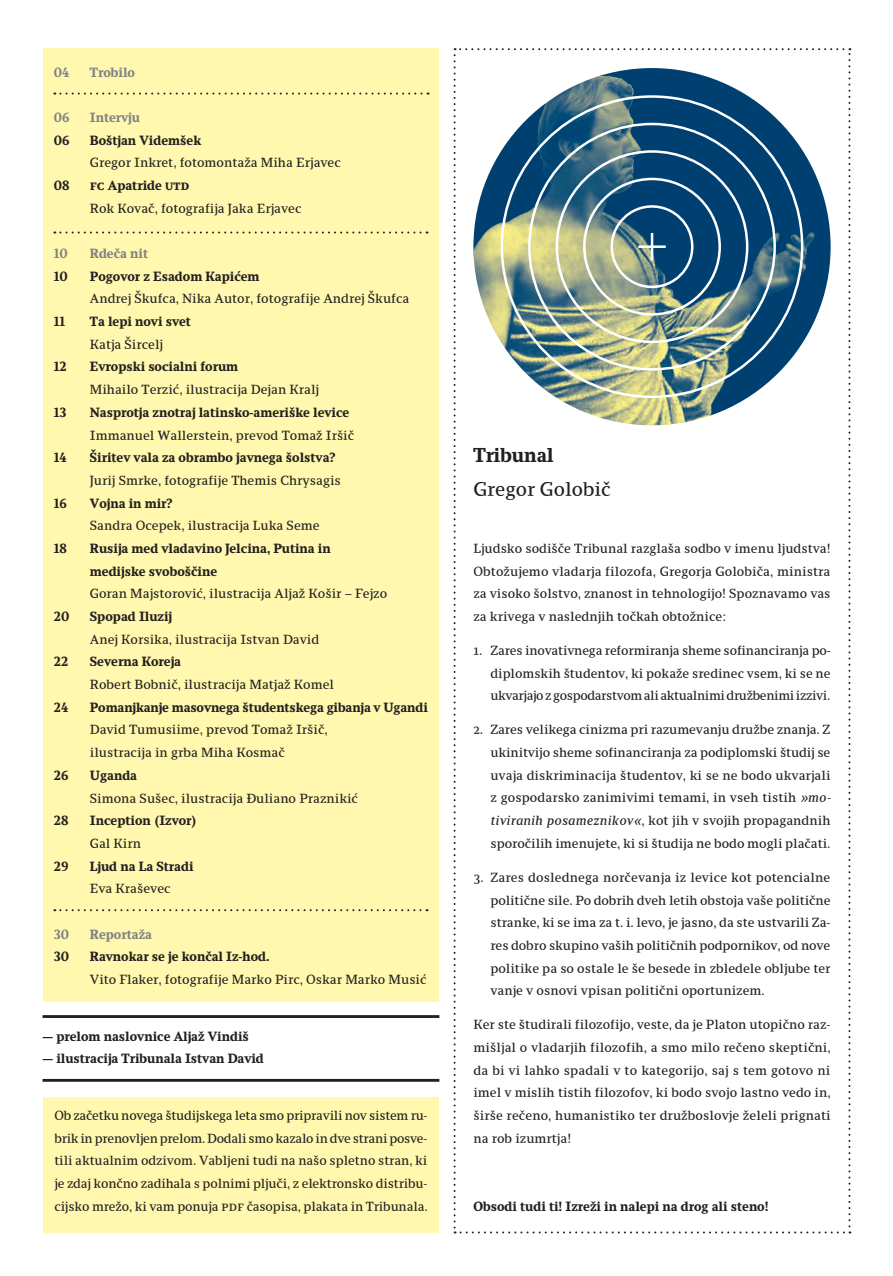
<style>
.page{position:relative;width:893px;height:1276px;background:#fff}
.page>*{position:absolute;margin:0;border:0;box-sizing:border-box;transform-origin:0 0}
.t1{font:500 18px "Tribunal";color:#231f20}
.t2{font:900 18px "Tribunal";color:#231f20}
.t3{font:500 12px/22.7px "Tribunal";color:#231f20;text-align:justify}
.t4{font:900 12px/22.7px "Tribunal";color:#231f20}
.t5{font:900 12px "Tribunal";color:#808285}
.s1{font-style:italic}
</style>
<div class="page">
<svg style="left:454px;top:48px;width:396px;height:1185px"></svg>
<img style="left:473px;top:68px;width:358px;height:357px;border-radius:179px">
<div style="left:611px;top:205px;width:82px;height:83px;border:2px solid #fff;border-radius:50%"></div>
<hr style="left:651px;top:233px;width:2px;height:27px;background:#fff">
<hr style="left:638px;top:245px;width:28px;height:3px;background:#fff">
<div style="left:43px;top:1097px;width:396px;height:136px;background:#fff8ae"></div>
<hr style="left:43px;top:1015px;width:396px;height:3px;background:#231f20">
<hr style="left:43px;top:1079px;width:396px;height:2px;background:#231f20">
<div style="left:43px;top:48px;width:396px;height:953px;background:#fff8ae"></div>
<svg style="left:54px;top:93px;width:375px;height:2px"></svg>
<svg style="left:54px;top:231px;width:374px;height:2px"></svg>
<svg style="left:54px;top:909px;width:374px;height:2px"></svg>
<p class="t5" style="left:54px;top:63px;width:17px">04</p>
<p class="t5" style="left:90px;top:63px;width:47px">Trobilo</p>
<p class="t5" style="left:54px;top:109px;width:17px">06</p>
<p class="t5" style="left:90px;top:109px;width:52px">Intervju</p>
<p class="t4" style="left:54px;top:129px;width:17px">06</p>
<p class="t4" style="left:90px;top:129px;width:113px">Boštjan Videmšek</p>
<p class="t3" style="left:90px;top:152px;width:253px">Gregor Inkret, fotomontaža Miha Erjavec</p>
<p class="t4" style="left:54px;top:174px;width:17px">08</p>
<p class="t4" style="left:90px;top:174px;width:101px">fc Apatride utd</p>
<p class="t3" style="left:90px;top:197px;width:213px">Rok Kovač, fotografija Jaka Erjavec</p>
<p class="t5" style="left:54px;top:245px;width:16px">10</p>
<p class="t5" style="left:90px;top:245px;width:60px">Rdeča nit</p>
<p class="t4" style="left:54px;top:265px;width:16px">10</p>
<p class="t4" style="left:90px;top:265px;width:171px">Pogovor z Esadom Kapićem</p>
<p class="t3" style="left:90px;top:288px;width:321px">Andrej Škufca, Nika Autor, fotografije Andrej Škufca</p>
<p class="t4" style="left:54px;top:310px;width:13px">11</p>
<p class="t4" style="left:90px;top:310px;width:103px">Ta lepi novi svet</p>
<p class="t3" style="left:90px;top:333px;width:75px">Katja Šircelj</p>
<p class="t4" style="left:54px;top:356px;width:14px">12</p>
<p class="t4" style="left:90px;top:356px;width:150px">Evropski socialni forum</p>
<p class="t3" style="left:90px;top:378px;width:231px">Mihailo Terzić, ilustracija Dejan Kralj</p>
<p class="t4" style="left:54px;top:401px;width:14px">13</p>
<p class="t4" style="left:90px;top:401px;width:261px">Nasprotja znotraj latinsko-ameriške levice</p>
<p class="t3" style="left:90px;top:424px;width:266px">Immanuel Wallerstein, prevod Tomaž Iršič</p>
<p class="t4" style="left:54px;top:446px;width:15px">14</p>
<p class="t4" style="left:90px;top:446px;width:247px">Širitev vala za obrambo javnega šolstva?</p>
<p class="t3" style="left:90px;top:469px;width:253px">Jurij Smrke, fotografije Themis Chrysagis</p>
<p class="t4" style="left:54px;top:492px;width:15px">16</p>
<p class="t4" style="left:90px;top:492px;width:84px">Vojna in mir?</p>
<p class="t3" style="left:90px;top:514px;width:231px">Sandra Ocepek, ilustracija Luka Seme</p>
<p class="t4" style="left:54px;top:537px;width:15px">18</p>
<p class="t4" style="left:90px;top:537px;width:242px">Rusija med vladavino Jelcina, Putina in medijske svoboščine</p>
<p class="t3" style="left:90px;top:582px;width:299px">Goran Majstorović, ilustracija Aljaž Košir – Fejzo</p>
<p class="t4" style="left:54px;top:605px;width:17px">20</p>
<p class="t4" style="left:90px;top:605px;width:84px">Spopad Iluzij</p>
<p class="t3" style="left:90px;top:628px;width:231px">Anej Korsika, ilustracija Istvan David</p>
<p class="t4" style="left:54px;top:651px;width:16px">22</p>
<p class="t4" style="left:90px;top:651px;width:93px">Severna Koreja</p>
<p class="t3" style="left:90px;top:673px;width:246px">Robert Bobnič, ilustracija Matjaž Komel</p>
<p class="t4" style="left:54px;top:696px;width:16px">24</p>
<p class="t4" style="left:90px;top:696px;width:339px">Pomanjkanje masovnega študentskega gibanja v Ugandi</p>
<p class="t3" style="left:90px;top:719px;width:239px">David Tumusiime, prevod Tomaž Iršič, ilustracija in grba Miha Kosmač</p>
<p class="t4" style="left:54px;top:764px;width:16px">26</p>
<p class="t4" style="left:90px;top:764px;width:49px">Uganda</p>
<p class="t3" style="left:90px;top:787px;width:270px">Simona Sušec, ilustracija Đuliano Praznikić</p>
<p class="t4" style="left:54px;top:809px;width:16px">28</p>
<p class="t4" style="left:90px;top:809px;width:109px">Inception (Izvor)</p>
<p class="t3" style="left:90px;top:832px;width:53px">Gal Kirn</p>
<p class="t4" style="left:54px;top:855px;width:16px">29</p>
<p class="t4" style="left:90px;top:855px;width:105px">Ljud na La Stradi</p>
<p class="t3" style="left:90px;top:877px;width:82px">Eva Kraševec</p>
<p class="t5" style="left:54px;top:925px;width:17px">30</p>
<p class="t5" style="left:90px;top:925px;width:64px">Reportaža</p>
<p class="t4" style="left:54px;top:945px;width:17px">30</p>
<p class="t4" style="left:90px;top:945px;width:181px">Ravnokar se je končal Iz-hod.</p>
<p class="t3" style="left:90px;top:968px;width:338px">Vito Flaker, fotografije Marko Pirc, Oskar Marko Musić</p>
<p class="t4" style="left:43px;top:1025px;width:208px">— prelom naslovnice Aljaž Vindiš</p>
<p class="t4" style="left:43px;top:1047px;width:223px">— ilustracija Tribunala Istvan David</p>
<p class="t3" style="left:54px;top:1104px;width:375px">Ob začetku novega študijskega leta smo pripravili nov sistem ru&shy;brik in prenovljen prelom. Dodali smo kazalo in dve strani posve&shy;tili aktualnim odzivom. Vabljeni tudi na našo spletno stran, ki je zdaj končno zadihala s polnimi pljuči, z elektronsko distribu&shy;cijsko mrežo, ki vam ponuja PDF časopisa, plakata in Tribunala.</p>
<h1 class="t2" style="left:473px;top:442px;width:82px">Tribunal</h1>
<h1 class="t1" style="left:473px;top:476px;width:139px">Gregor Golobič</h1>
<p class="t3" style="left:473px;top:537px;width:359px">Ljudsko sodišče Tribunal razglaša sodbo v imenu ljudstva!<br>Obtožujemo vladarja filozofa, Gregorja Golobiča, ministra za visoko šolstvo, znanost in tehnologijo! Spoznavamo vas za krivega v naslednjih točkah obtožnice:</p>
<p class="t3" style="left:490px;top:639px;width:342px;text-indent:-17px">1. Zares inovativnega reformiranja sheme sofinanciranja po&shy;diplomskih študentov, ki pokaže sredinec vsem, ki se ne ukvarjajo z gospodarstvom ali aktualnimi družbenimi izzivi.</p>
<p class="t3" style="left:490px;top:718px;width:342px;text-indent:-17px">2. Zares velikega cinizma pri razumevanju družbe znanja. Z ukinitvijo sheme sofinanciranja za podiplomski študij se uvaja diskriminacija študentov, ki se ne bodo ukvarjali z gospodarsko zanimivimi temami, in vseh tistih <span class="s1">»mo&shy;tiviranih posameznikov«</span>, kot jih v svojih propagandnih sporočilih imenujete, ki si študija ne bodo mogli plačati.</p>
<p class="t3" style="left:490px;top:866px;width:342px;text-indent:-17px">3. Zares doslednega norčevanja iz levice kot potencialne politične sile. Po dobrih dveh letih obstoja vaše politične stranke, ki se ima za t. i. levo, je jasno, da ste ustvarili Za&shy;res dobro skupino vaših političnih podpornikov, od nove politike pa so ostale le še besede in zbledele obljube ter vanje v osnovi vpisan politični oportunizem.</p>
<p class="t3" style="left:473px;top:1013px;width:359px">Ker ste študirali filozofijo, veste, da je Platon utopično raz&shy;mišljal o vladarjih filozofih, a smo milo rečeno skeptični, da bi vi lahko spadali v to kategorijo, saj s tem gotovo ni imel v mislih tistih filozofov, ki bodo svojo lastno vedo in, širše rečeno, humanistiko ter družboslovje želeli prignati na rob izumrtja!</p>
<p class="t4" style="left:473px;top:1195px;width:297px">Obsodi tudi ti! Izreži in nalepi na drog ali steno!</p>
</div>
